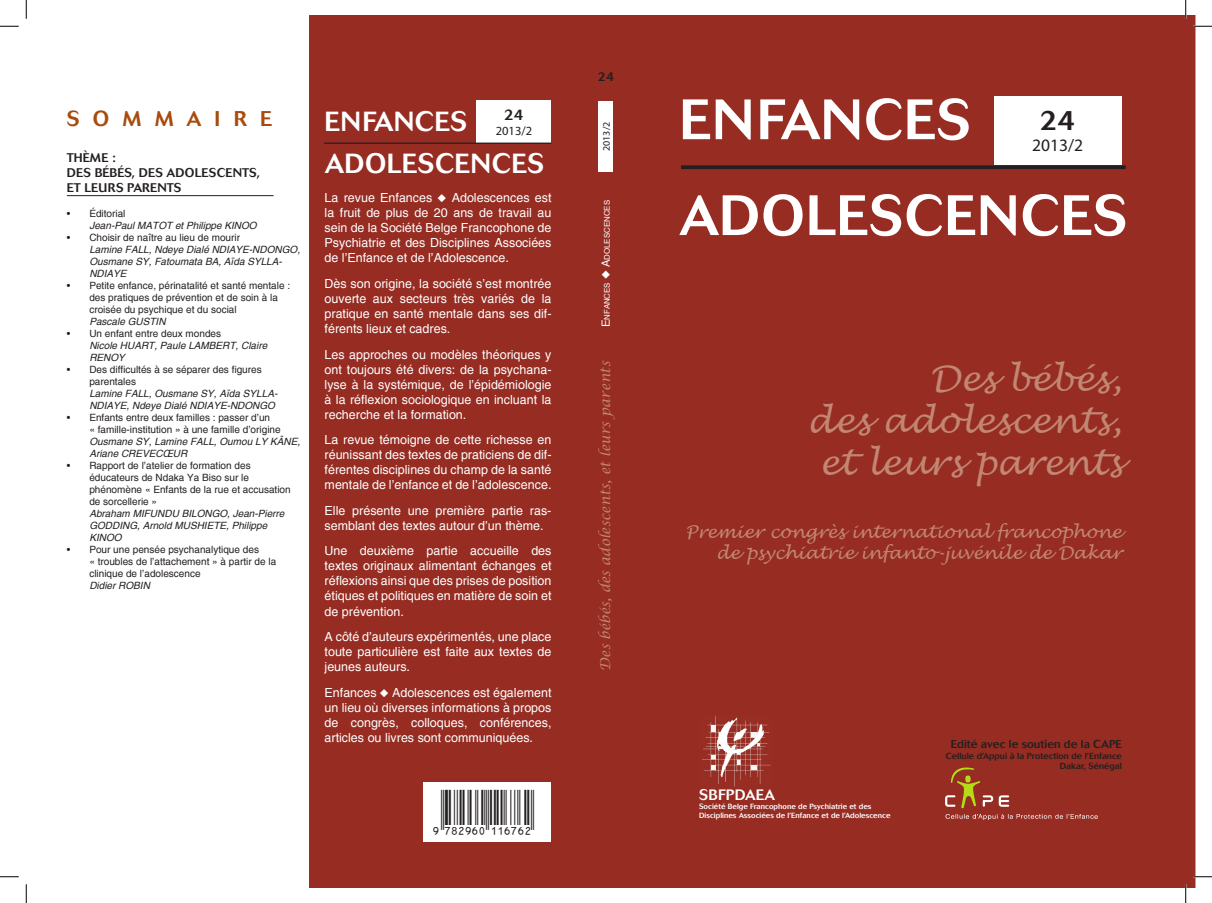
<style>
.page{position:relative;width:1212px;height:903px;background:#fff}
.page>*{position:absolute;margin:0;border:0;box-sizing:border-box;transform-origin:0 0}
.t1{font:500 56.25px "Cosmos";letter-spacing:.02em;color:#fff}
.t2{font:italic 35px/42px "Lucida Handwriting";color:#c28673;text-align:right}
.t3{font:500 27.5px "Cosmos";letter-spacing:.02em;color:#fff}
.t4{font:500 27.5px "Cosmos";color:#231f20}
.t5{font:500 21.25px "Cosmos";letter-spacing:.62em;color:#a84b0d}
.t6{font:italic 17.5px/21px "Lucida Handwriting";color:#c28673;text-align:right}
.t7{font:17.5px "Myriad Pro";color:#231f20}
.t8{font:500 15px "Cosmos";color:#fff}
.t9{font:500 15px "Cosmos";color:#231f20}
.t10{font:italic 13.75px "Lucida Calligraphy";color:#c28673}
.t11{font:12.5px/15px "Helvetica";color:#fff;text-align:justify}
.t12{font:500 12.5px/15px "Cosmos";color:#231f20}
.t13{font:12.5px "Myriad Pro";color:#231f20}
.t14{font:500 11.25px "Cosmos";color:#231f20}
.t15{font:10px/12px "Helvetica";color:#231f20}
.t16{font:italic 10px/12px "Helvetica";color:#231f20}
.t17{font:10px "Myriad Pro";color:#231f20}
.t18{font:500 8.75px/10.5px "Cosmos";color:#231f20;text-align:right}
.t19{font:7.88px "Helvetica";color:#fff}
.t20{font:500 7.5px/9px "Cosmos";color:#fff}
.s1{font-size:11.25px}
</style>
<div class="page">
<div style="left:309px;top:16px;width:885px;height:871px;background:#962c22"></div>
<div style="left:993px;top:97px;width:128px;height:68px;background:#fff"></div>
<svg style="left:681px;top:165px;width:444px;height:4px;background:#2d2020"></svg>
<img style="left:702px;top:716px;width:69px;height:71px">
<div style="left:476px;top:101px;width:75px;height:42px;background:#fff"></div>
<hr style="left:324px;top:143px;width:227px;height:1px;background:#231f20">
<hr style="left:67px;top:195px;width:206px;height:1px;background:#231f20">
<div style="left:423px;top:782px;width:128px;height:59px;background:#fff"></div>
<div style="left:598px;top:101px;width:15px;height:71px;background:#fff"></div>
<svg style="left:0;top:25px;width:19px;height:2px"></svg>
<svg style="left:1193px;top:25px;width:18px;height:2px"></svg>
<svg style="left:0;top:876px;width:19px;height:1px"></svg>
<svg style="left:1193px;top:876px;width:18px;height:1px"></svg>
<svg style="left:25px;top:0;width:2px;height:19px"></svg>
<svg style="left:25px;top:884px;width:2px;height:19px"></svg>
<svg style="left:1184px;top:0;width:2px;height:19px"></svg>
<svg style="left:1184px;top:884px;width:2px;height:19px"></svg>
<svg style="left:945px;top:768px;width:152px;height:51px"></svg>
<h3 class="t5" style="left:67px;top:107px;width:22px">SO</h3>
<h3 class="t5" style="left:122px;top:107px;width:151px">MMAIRE</h3>
<p class="t12" style="left:67px;top:150px;width:194px">THÈME :<br>des bébés, des adolescents, et leurs pare nts</p>
<p class="t15" style="left:67px;top:208px;width:60px">• Éditorial</p>
<p class="t16" style="left:89px;top:220px;width:169px">Jean-Paul MATOT et Philippe KINOO</p>
<p class="t15" style="left:67px;top:232px;width:175px">• Choisir de naître au lieu de mourir</p>
<p class="t16" style="left:89px;top:244px;width:212px">Lamine FALL, Ndeye Dialé NDIAYE-NDONGO,<br>Ousmane SY, Fatoumata BA, Aïda SYLLA-<br>NDIAYE</p>
<p class="t15" style="left:89px;top:280px;width:202px;text-indent:-23px">• Petite enfance, périnatalité et santé mentale : des pratiques de prévention et de soin à la croisée du psychique et du social</p>
<p class="t16" style="left:89px;top:316px;width:78px">Pascale GUSTIN</p>
<p class="t15" style="left:67px;top:328px;width:156px">• Un enfant entre deux mondes</p>
<p class="t16" style="left:89px;top:340px;width:179px">Nicole HUART, Paule LAMBERT, Claire<br>RENOY</p>
<p class="t15" style="left:89px;top:364px;width:174px;text-indent:-23px">• Des difficultés à se séparer des figures parentales</p>
<p class="t16" style="left:89px;top:388px;width:190px">Lamine FALL, Ousmane SY, Aïda SYLLA-<br>NDIAYE, Ndeye Dialé NDIAYE-NDONGO</p>
<p class="t15" style="left:89px;top:412px;width:193px;text-indent:-23px">• Enfants entre deux familles : passer d’un<br>« famille-institution » à une famille d’origine</p>
<p class="t16" style="left:89px;top:436px;width:212px">Ousmane SY, Lamine FALL, Oumou LY KÂNE,<br>Ariane CREVECŒUR</p>
<p class="t15" style="left:89px;top:460px;width:203px;text-indent:-23px">• Rapport de l’atelier de formation des éducateurs de Ndaka Ya Biso sur le phénomène « Enfants de la rue et accusation de sorcellerie »</p>
<p class="t16" style="left:89px;top:508px;width:197px">Abraham MIFUNDU BILONGO, Jean-Pierre<br>GODDING, Arnold MUSHIETE, Philippe<br>KINOO</p>
<p class="t15" style="left:89px;top:544px;width:188px;text-indent:-23px">• Pour une pensée psychanalytique des<br>« troubles de l’attachement » à partir de la clinique de l’adolescence</p>
<p class="t16" style="left:89px;top:580px;width:62px">Didier ROBIN</p>
<h3 class="t3" style="left:324px;top:105px;width:144px">Enfances</h3>
<p class="t9" style="left:504px;top:106px;width:21px">24</p>
<p class="t13" style="left:495px;top:123px;width:38px">2013/2</p>
<h3 class="t3" style="left:325px;top:148px;width:220px">ADolescences</h3>
<p class="t11" style="left:324px;top:191px;width:228px">La revue Enfances ◆ Adolescences est la fruit de plus de 20 ans de travail au sein de la Société Belge Francophone de Psychiatrie et des Disciplines Associées de l’Enfance et de l’Adolescence.</p>
<p class="t11" style="left:324px;top:276px;width:228px">Dès son origine, la société s’est montrée ouverte aux secteurs très variés de la pratique en santé mentale dans ses dif&shy;férents lieux et cadres.</p>
<p class="t11" style="left:324px;top:347px;width:228px">Les approches ou modèles théoriques y ont toujours été divers: de la psychana&shy;lyse à la systémique, de l’épidémiologie à la réflexion sociologique en incluant la recherche et la formation.</p>
<p class="t11" style="left:324px;top:433px;width:228px">La revue témoigne de cette richesse en réunissant des textes de praticiens de dif&shy;férentes disciplines du champ de la santé mentale de l’enfance et de l’adolescence.</p>
<p class="t11" style="left:324px;top:503px;width:228px">Elle présente une première partie ras&shy;semblant des textes autour d’un thème.</p>
<p class="t11" style="left:324px;top:544px;width:228px">Une deuxième partie accueille des textes originaux alimentant échanges et réflexions ainsi que des prises de position étiques et politiques en matière de soin et de prévention.</p>
<p class="t11" style="left:324px;top:630px;width:228px">A côté d’auteurs expérimentés, une place toute particulière est faite aux textes de jeunes auteurs.</p>
<p class="t11" style="left:324px;top:685px;width:228px">Enfances ◆ Adolescences est également un lieu où diverses informations à propos de congrès, colloques, conférences, articles ou livres sont communiquées.</p>
<p class="t12" style="left:598px;top:69px;width:18px">24</p>
<p class="t17" style="left:600px;top:151px;width:31px;rotate:-90deg">2013/2</p>
<p class="t19" style="left:602px;top:327px;width:129px;rotate:-90deg"><span class="s1">E</span>nfances ◆ <span class="s1">A</span>dolescences</p>
<p class="t10" style="left:597px;top:671px;width:312px;rotate:-90deg">Des bébés, des adolescents, et leurs parents</p>
<h1 class="t1" style="left:679px;top:87px;width:293px">Enfances</h1>
<h3 class="t4" style="left:1039px;top:105px;width:37px">24</h3>
<h3 class="t7" style="left:1031px;top:135px;width:52px">2013/2</h3>
<h1 class="t1" style="left:679px;top:183px;width:449px">Adolescences</h1>
<h2 class="t2" style="left:806px;top:358px;width:316px">Des bébés,<br>des adolescents, et leurs parents</h2>
<h3 class="t6" style="left:685px;top:521px;width:438px">Premier congrès international francophone de psychiatrie infanto-juvénile de Dakar</h3>
<p class="t8" style="left:699px;top:786px;width:77px">SBFPDAEA</p>
<p class="t20" style="left:699px;top:802px;width:193px">Société Belge Francophone de Psychiatrie et des<br>Disciplines Associées de l’Enfance et de l’Adolescence</p>
<p class="t14" style="left:950px;top:738px;width:172px">Edité avec le soutien de la CAPE</p>
<p class="t18" style="left:945px;top:750px;width:177px">Cellule d’Appui à la Protection de l’Enfance<br>Dakar, Sénégal</p>
</div>
